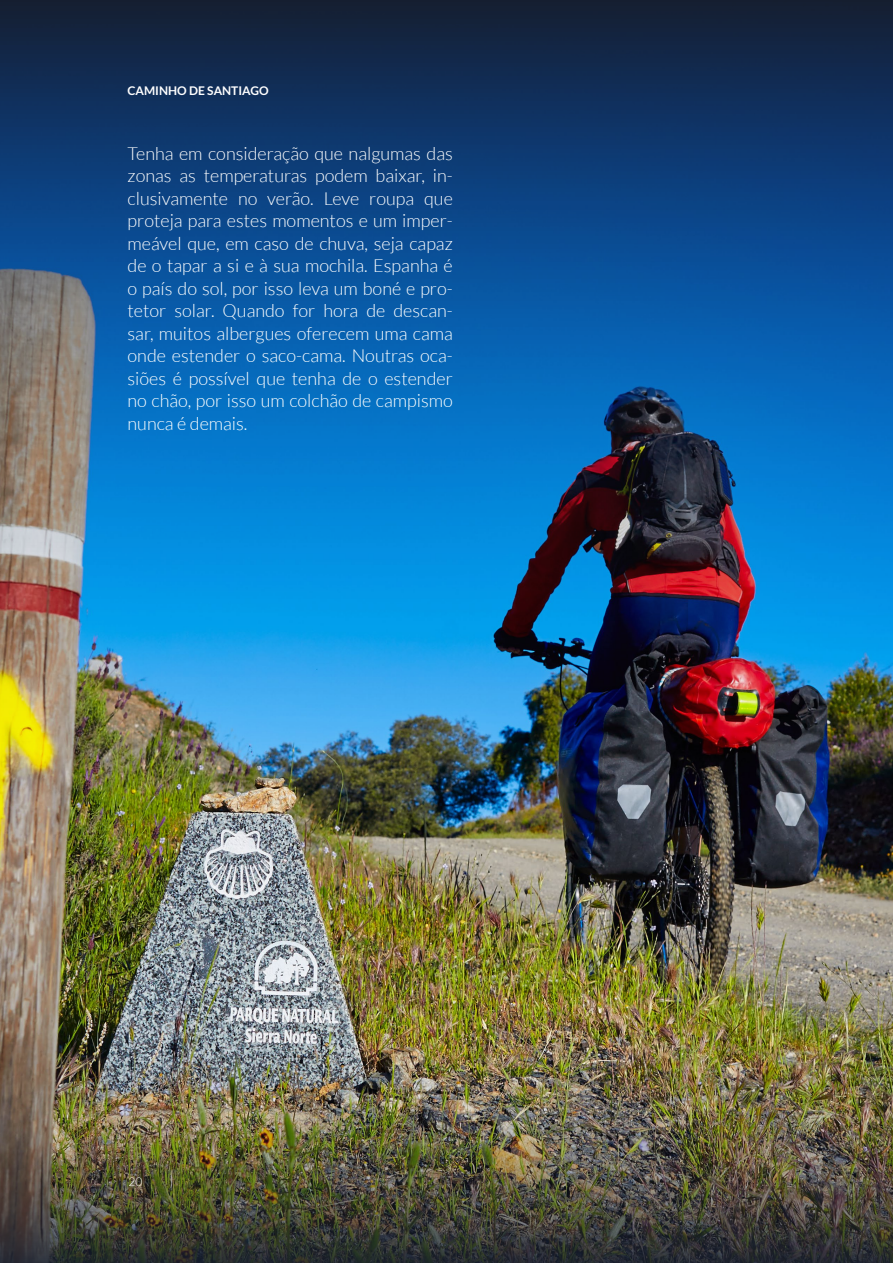
<style>
.page{position:relative;width:893px;height:1263px;background:#fff}
.page>*{position:absolute;margin:0;border:0;box-sizing:border-box;transform-origin:0 0}
.Body{font:300 18px/22.5px "Lato";color:#fff;text-align:justify}
.t1{font:700 12px "Lato";color:#fff}
.t2{font:300 12px "Lato";color:#fff}
</style>
<div class="page">
<img style="left:0;top:991px;width:893px;height:272px">
<img style="left:0;top:0;width:893px;height:991px">
<p class="t1" style="left:128px;top:83px;width:143px">CAMINHO DE SANTIAGO</p>
<p class="Body" style="left:128px;top:142px;width:327px">Tenha em consideração que nalgumas das zonas as temperaturas podem baixar, in&shy;clusivamente no verão. Leve roupa que proteja para estes momentos e um imper&shy;meável que, em caso de chuva, seja capaz de o tapar a si e à sua mochila. Espanha é o país do sol, por isso leva um boné e pro&shy;tetor solar. Quando for hora de descan&shy;sar, muitos albergues oferecem uma cama onde estender o saco-cama. Noutras oca&shy;siões é possível que tenha de o estender no chão, por isso um colchão de campismo nunca é demais.</p>
<p class="t2" style="left:128px;top:1175px;width:15px">20</p>
</div>
